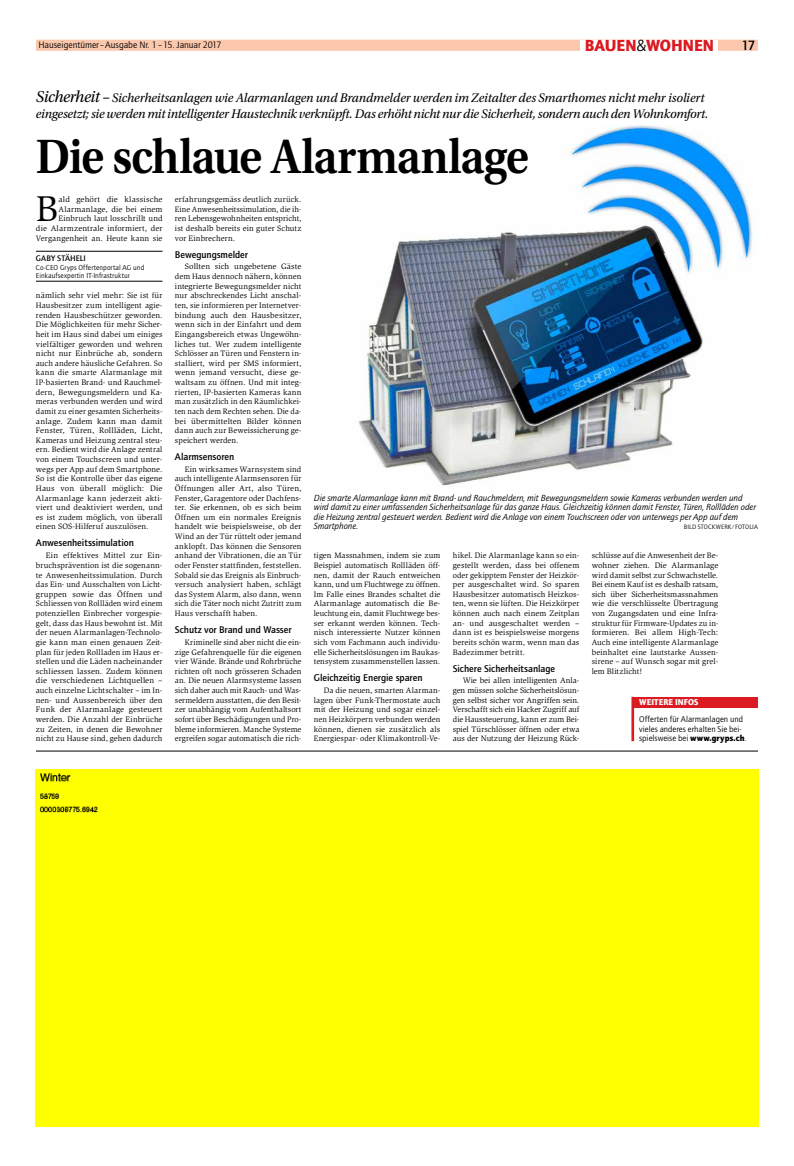
<style>
.page{position:relative;width:794px;height:1166px;background:#fff}
.page>*{position:absolute;margin:0;border:0;box-sizing:border-box;transform-origin:0 0}
.t1{font:600 50.75px "Utopia Std";letter-spacing:-.025em;color:#000;scale:.92 1}
.t2{font:36.84px "Slimbach Std";color:#000}
.t3{font:900 16.62px "Quay Sans ITC Std";color:#db1a21}
.t4{font:500 14px "Quay Sans ITC Std";color:#000}
.t5{font:italic 13.12px/15.8px "Utopia Std";letter-spacing:-.01em;color:#000}
.t6{font:500 10.06px "Quay Sans ITC Std";letter-spacing:-.005em;color:#000}
.t7{font:9.62px "Quay Sans ITC Std";letter-spacing:-.01em;color:#000}
.t8{font:italic 9.19px/9.6px "Quay Sans ITC Std";color:#000}
.t9{font:8.75px/9.6px "Quay Sans ITC Std";color:#000}
.t10{font:900 8.75px "Quay Sans ITC Std";letter-spacing:.01em;color:#fff}
.t11{font:500 8.31px "Quay Sans ITC Std";letter-spacing:.015em;color:#000}
.t12{font:8.05px/9.6px "Slimbach Std";letter-spacing:.01em;color:#000;text-align:justify}
.t13{font:7.44px/7.9px "Quay Sans ITC Std";letter-spacing:.015em;color:#000}
.t14{font:6.56px "Quay Sans ITC Std";letter-spacing:.025em;color:#000}
.s1{font-weight:400;color:#000}
.s2{font-size:16.62px}
.s3{font-weight:900}
</style>
<div class="page">
<div style="left:36px;top:40px;width:722px;height:11px;background:#fcc8ad"></div>
<div style="left:580px;top:40px;width:138px;height:24px;background:#fff"></div>
<img style="left:358px;top:125px;width:398px;height:361px">
<div style="left:36px;top:769px;width:722px;height:357px;background:#ff0"></div>
<hr style="left:36px;top:751px;width:722px;height:1px;background:#000">
<hr style="left:36px;top:251px;width:126px;height:1px;background:#000">
<hr style="left:36px;top:281px;width:126px;height:1px;background:#000">
<div style="left:633px;top:697px;width:125px;height:10px;background:#db1a21"></div>
<svg style="left:631px;top:697px;width:2px;height:10px"></svg>
<hr style="left:631px;top:707px;width:3px;height:34px;background:#db1a21">
<p class="t7" style="left:38px;top:39px;width:185px">Hauseigentümer –Ausgabe Nr. 1–15. Januar 2017</p>
<h3 class="t3" style="left:585px;top:35px;width:131px">BAUEN<span class="s1">&amp;</span>WOHNEN</h3>
<h3 class="t4" style="left:741px;top:37px;width:16px">17</h3>
<p class="t5" style="left:36px;top:90px;width:674px"><span class="s2">Sicherheit –</span> Sicherheitsanlagen wie Alarmanlagen und Brandmelder werden im Zeitalter des Smarthomes nicht mehr isoliert eingesetzt; sie werden mit intelligenter Haustechnik verknüpft. Das erhöht nicht nur die Sicherheit, sondern auch den Wohnkomfort.</p>
<h1 class="t1" style="left:36px;top:128px;width:537px">Die schlaue Alarmanlage</h1>
<p class="t12" style="left:36px;top:195px;width:128px;text-align:right">ald gehört die klassische<br>Alarmanlage, die bei einem<br>Einbruch laut losschrillt und<br>die Alarmzentrale informiert, der<br>Vergangenheit an. Heute kann sie</p>
<h2 class="t2" style="left:36px;top:188px;width:24px">B</h2>
<p class="t11" style="left:36px;top:253px;width:51px">GABY STÄHELI</p>
<p class="t13" style="left:36px;top:263px;width:110px">Co-CEO Gryps Offertenportal AG und<br>Einkaufsexpertin IT-Infrastruktur</p>
<p class="t12" style="left:36px;top:291px;width:128px">nämlich sehr viel mehr: Sie ist für Hausbesitzer zum intelligent agie&shy;renden Hausbeschützer geworden.<br>Die Möglichkeiten für mehr Sicher&shy;heit im Haus sind dabei um einiges vielfältiger geworden und wehren nicht nur Einbrüche ab, sondern auch andere häusliche Gefahren. So kann die smarte Alarmanlage mit IP-basierten Brand- und Rauchmel&shy;dern, Bewegungsmeldern und Ka&shy;meras verbunden werden und wird damit zu einer gesamten Sicherheits&shy;anlage. Zudem kann man damit Fenster, Türen, Rollläden, Licht, Kameras und Heizung zentral steu&shy;ern. Bedient wird die Anlage zentral von einem Touchscreen und unter&shy;wegs per App auf dem Smartphone.<br>So ist die Kontrolle über das eigene Haus von überall möglich: Die Alarmanlage kann jederzeit akti&shy;viert und deaktiviert werden, und es ist zudem möglich, von überall einen SOS-Hilferuf auszulösen.</p>
<p class="t6" style="left:36px;top:537px;width:99px">Anwesenheitssimulation</p>
<p class="t12" style="left:36px;top:551px;width:128px;text-indent:10px">Ein effektives Mittel zur Ein&shy;bruchsprävention ist die sogenann&shy;te Anwesenheitssimulation. Durch das Ein- und Ausschalten von Licht&shy;gruppen sowie das Öffnen und Schliessen von Rollläden wird einem potenziellen Einbrecher vorgespie&shy;gelt, dass das Haus bewohnt ist. Mit der neuen Alarmanlagen-Technolo&shy;gie kann man einen genauen Zeit&shy;plan für jeden Rollladen im Haus er&shy;stellen und die Läden nacheinander schliessen lassen. Zudem können die verschiedenen Lichtquellen – auch einzelne Lichtschalter – im In&shy;nen- und Aussenbereich über den Funk der Alarmanlage gesteuert werden. Die Anzahl der Einbrüche zu Zeiten, in denen die Bewohner nicht zu Hause sind, gehen dadurch</p>
<p class="t12" style="left:175px;top:195px;width:128px">erfahrungsgemäss deutlich zurück.<br>Eine Anwesenheitssimulation, die ih&shy;ren Lebensgewohnheiten entspricht, ist deshalb bereits ein guter Schutz vor Einbrechern.</p>
<p class="t6" style="left:175px;top:248px;width:74px">Bewegungsmelder</p>
<p class="t12" style="left:175px;top:262px;width:128px;text-indent:10px">Sollten sich ungebetene Gäste dem Haus dennoch nähern, können integrierte Bewegungsmelder nicht nur abschreckendes Licht anschal&shy;ten, sie informieren per Internetver&shy;bindung auch den Hausbesitzer, wenn sich in der Einfahrt und dem Eingangsbereich etwas Ungewöhn&shy;liches tut. Wer zudem intelligente Schlösser an Türen und Fenstern in&shy;stalliert, wird per SMS informiert, wenn jemand versucht, diese ge&shy;waltsam zu öffnen. Und mit integ&shy;rierten, IP-basierten Kameras kann man zusätzlich in den Räumlichkei&shy;ten nach dem Rechten sehen. Die da&shy;bei übermittelten Bilder können dann auch zur Beweissicherung ge&shy;speichert werden.</p>
<p class="t6" style="left:175px;top:451px;width:61px">Alarmsensoren</p>
<p class="t12" style="left:175px;top:464px;width:128px;text-indent:10px">Ein wirksames Warnsystem sind auch intelligente Alarmsensoren für Öffnungen aller Art, also Türen, Fenster, Garagentore oder Dachfens&shy;ter. Sie erkennen, ob es sich beim Öffnen um ein normales Ereignis handelt wie beispielsweise, ob der Wind an der Tür rüttelt oder jemand anklopft. Das können die Sensoren anhand der Vibrationen, die an Tür oder Fenster stattfinden, feststellen.<br>Sobald sie das Ereignis als Einbruch&shy;versuch analysiert haben, schlägt das System Alarm, also dann, wenn sich die Täter noch nicht Zutritt zum Haus verschafft haben.</p>
<p class="t6" style="left:175px;top:624px;width:118px">Schutz vor Brand und Wasser</p>
<p class="t12" style="left:175px;top:637px;width:128px;text-indent:10px">Kriminelle sind aber nicht die ein&shy;zige Gefahrenquelle für die eigenen vier Wände. Brände und Rohrbrüche richten oft noch grösseren Schaden an. Die neuen Alarmsysteme lassen sich daher auch mit Rauch- und Was&shy;sermeldern ausstatten, die den Besit&shy;zer unabhängig vom Aufenthaltsort sofort über Beschädigungen und Pro&shy;bleme informieren. Manche Systeme ergreifen sogar automatisch die rich-</p>
<p class="t8" style="left:314px;top:493px;width:443px">Die smarte Alarmanlage kann mit Brand- und Rauchmeldern, mit Bewegungsmeldern sowie Kameras verbunden werden und wird damit zu einer umfassenden Sicherheitsanlage für das ganze Haus. Gleichzeitig können damit Fenster, Türen, Rollläden oder die Heizung zentral gesteuert werden. Bedient wird die Anlage von einem Touchscreen oder von unterwegs per App auf dem Smartphone.</p>
<p class="t14" style="left:684px;top:523px;width:76px">BILD STOCKWERK ⁄ FOTOLIA</p>
<p class="t12" style="left:314px;top:551px;width:128px">tigen Massnahmen, indem sie zum Beispiel automatisch Rollläden öff&shy;nen, damit der Rauch entweichen kann, und um Fluchtwege zu öffnen.<br>Im Falle eines Brandes schaltet die Alarmanlage automatisch die Be&shy;leuchtung ein, damit Fluchtwege bes&shy;ser erkannt werden können. Tech&shy;nisch interessierte Nutzer können sich vom Fachmann auch individu&shy;elle Sicherheitslösungen im Baukas&shy;tensystem zusammenstellen lassen.</p>
<p class="t6" style="left:314px;top:672px;width:110px">Gleichzeitig Energie sparen</p>
<p class="t12" style="left:314px;top:685px;width:128px;text-indent:10px">Da die neuen, smarten Alarman&shy;lagen über Funk-Thermostate auch mit der Heizung und sogar einzel&shy;nen Heizkörpern verbunden werden können, dienen sie zusätzlich als Energiespar- oder Klimakontroll-Ve-</p>
<p class="t12" style="left:453px;top:551px;width:128px">hikel. Die Alarmanlage kann so ein&shy;gestellt werden, dass bei offenem oder gekipptem Fenster der Heizkör&shy;per ausgeschaltet wird. So sparen Hausbesitzer automatisch Heizkos&shy;ten, wenn sie lüften. Die Heizkörper können auch nach einem Zeitplan an- und ausgeschaltet werden – dann ist es beispielsweise morgens bereits schön warm, wenn man das Badezimmer betritt.</p>
<p class="t6" style="left:453px;top:662px;width:104px">Sichere Sicherheitsanlage</p>
<p class="t12" style="left:453px;top:676px;width:128px;text-indent:10px">Wie bei allen intelligenten Anla&shy;gen müssen solche Sicherheitslösun&shy;gen selbst sicher vor Angriffen sein.<br>Verschafft sich ein Hacker Zugriff auf die Haussteuerung, kann er zum Bei&shy;spiel Türschlösser öffnen oder etwa aus der Nutzung der Heizung Rück-</p>
<p class="t12" style="left:592px;top:551px;width:128px">schlüsse auf die Anwesenheit der Be&shy;wohner ziehen. Die Alarmanlage wird damit selbst zur Schwachstelle.<br>Bei einem Kauf ist es deshalb ratsam, sich über Sicherheitsmassnahmen wie die verschlüsselte Übertragung von Zugangsdaten und eine Infra&shy;struktur für Firmware-Updates zu in&shy;formieren. Bei allem High-Tech:<br>Auch eine intelligente Alarmanlage beinhaltet eine lautstarke Aussen&shy;sirene – auf Wunsch sogar mit grel&shy;lem Blitzlicht!</p>
<p class="t10" style="left:639px;top:696px;width:61px">WEITERE INFOS</p>
<p class="t9" style="left:639px;top:714px;width:109px">Offerten für Alarmanlagen und vieles anderes erhalten Sie bei&shy;spielsweise bei <span class="s3">www.gryps.ch</span>.</p>
</div>
